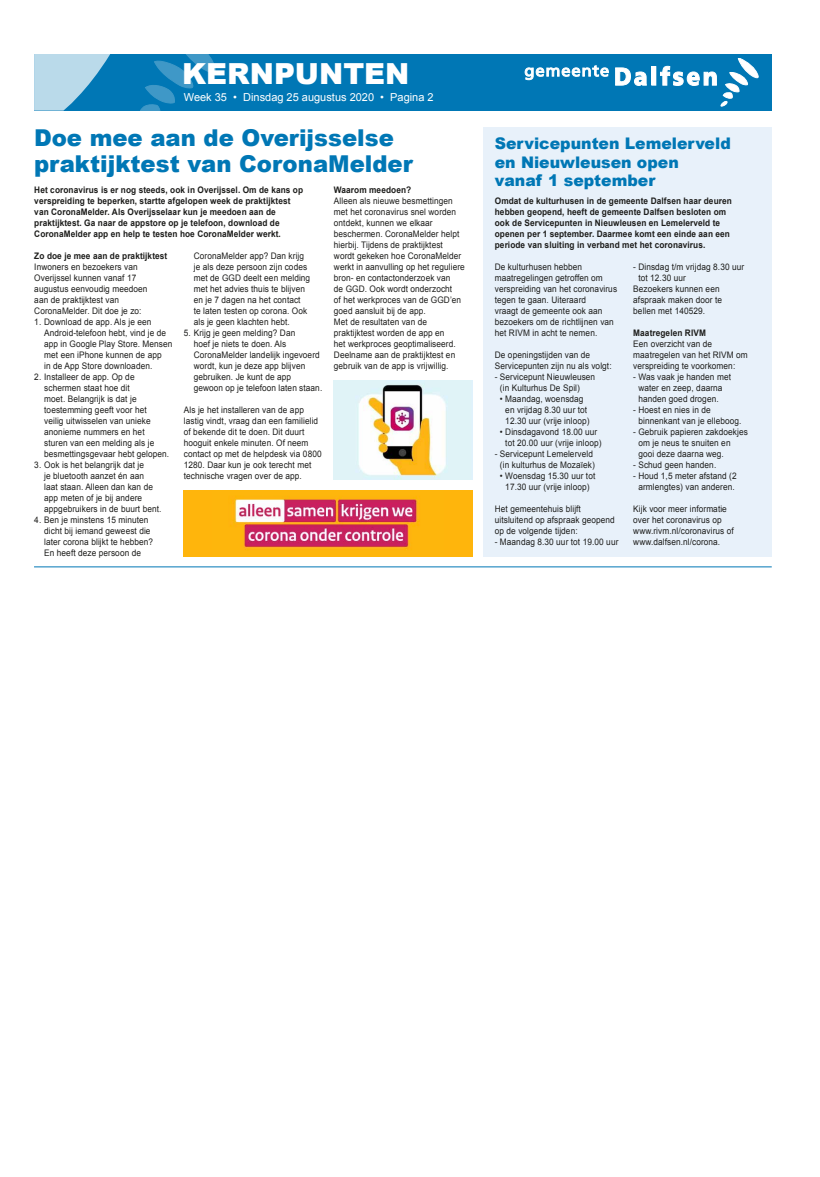
<style>
.page{position:relative;width:820px;height:1177px;background:#fff}
.page>*{position:absolute;margin:0;border:0;box-sizing:border-box;transform-origin:0 0}
.t1{font:900 29px "Arial";color:#fff}
.t2{font:900 23.2px/26.5px "Arial";color:#0077b5}
.t3{font:900 16px/18.5px "Arial";color:#0077b5}
.t4{font:11px "Arial";color:#fff}
.t5{font:9px/11px "Arial";letter-spacing:.01em;color:#1d1d1b;scale:.92 1}
.t6{font:700 9px/11px "Arial";letter-spacing:.01em;color:#1d1d1b;scale:.92 1}
</style>
<div class="page">
<hr style="left:34px;top:566px;width:737px;height:1px;background:#0077b5">
<img style="left:211px;top:490px;width:233px;height:66px">
<div style="left:184px;top:490px;width:27px;height:66px;background:#ffb50c"></div>
<div style="left:444px;top:490px;width:28px;height:66px;background:#ffb50c"></div>
<div style="left:34px;top:54px;width:737px;height:57px;background:#0077b5"></div>
<svg style="left:140px;top:54px;width:76px;height:57px"></svg>
<svg style="left:615px;top:68px;width:31px;height:18px"></svg>
<div style="left:651px;top:66px;width:4px;height:19px;border:1px solid #fff"></div>
<svg style="left:660px;top:58px;width:98px;height:48px"></svg>
<svg style="left:524px;top:65px;width:84px;height:15px"></svg>
<svg style="left:34px;top:54px;width:76px;height:57px"></svg>
<img style="left:333px;top:380px;width:139px;height:99px">
<div style="left:483px;top:127px;width:288px;height:429px;background:#e8f1fa"></div>
<h1 class="t1" style="left:182px;top:53px;width:229px">KERNPUNTEN</h1>
<p class="t4" style="left:184px;top:90px;width:251px">Week 35 • Dinsdag 25 augustus 2020 • Pagina 2</p>
<h2 class="t2" style="left:34px;top:123px;width:380px">Doe mee aan de Overijsselse praktijktest van CoronaMelder</h2>
<p class="t6" style="left:34px;top:184px;width:293px">Het coronavirus is er nog steeds, ook in Overijssel. Om de kans op verspreiding te beperken, startte afgelopen week de praktijktest van CoronaMelder. Als Overijsselaar kun je meedoen aan de praktijktest. Ga naar de appstore op je telefoon, download de CoronaMelder app en help te testen hoe CoronaMelder werkt.</p>
<p class="t6" style="left:334px;top:184px;width:85px">Waarom meedoen?</p>
<p class="t5" style="left:334px;top:195px;width:144px">Alleen als nieuwe besmettingen met het coronavirus snel worden ontdekt, kunnen we elkaar beschermen. CoronaMelder helpt hierbij. Tijdens de praktijktest wordt gekeken hoe CoronaMelder werkt in aanvulling op het reguliere bron- en contactonderzoek van<br>de GGD. Ook wordt onderzocht<br>of het werkproces van de GGD’en goed aansluit bij de app.<br>Met de resultaten van de praktijktest worden de app en<br>het werkproces geoptimaliseerd.<br>Deelname aan de praktijktest en gebruik van de app is vrijwillig.</p>
<p class="t5" style="left:194px;top:250px;width:128px">CoronaMelder app? Dan krijg je als deze persoon zijn codes met de GGD deelt een melding met het advies thuis te blijven en je 7 dagen na het contact<br>te laten testen op corona. Ook als je geen klachten hebt.</p>
<p class="t5" style="left:194px;top:327px;width:141px;text-indent:-10px">5. Krijg je geen melding? Dan<br>hoef je niets te doen. Als<br>CoronaMelder landelijk ingevoerd wordt, kun je deze app blijven gebruiken. Je kunt de app gewoon op je telefoon laten staan.</p>
<p class="t5" style="left:184px;top:404px;width:151px">Als je het installeren van de app lastig vindt, vraag dan een familielid of bekende dit te doen. Dit duurt hooguit enkele minuten. Of neem contact op met de helpdesk via 0800<br>1280. Daar kun je ook terecht met technische vragen over de app.</p>
<p class="t6" style="left:34px;top:250px;width:146px">Zo doe je mee aan de praktijktest</p>
<p class="t5" style="left:34px;top:261px;width:124px">Inwoners en bezoekers van<br>Overijssel kunnen vanaf 17 augustus eenvoudig meedoen aan de praktijktest van<br>CoronaMelder. Dit doe je zo:</p>
<p class="t5" style="left:44px;top:316px;width:141px;text-indent:-10px">1. Download de app. Als je een<br>Android-telefoon hebt, vind je de app in Google Play Store. Mensen met een iPhone kunnen de app<br>in de App Store downloaden.</p>
<p class="t5" style="left:44px;top:371px;width:137px;text-indent:-10px">2. Installeer de app. Op de schermen staat hoe dit<br>moet. Belangrijk is dat je toestemming geeft voor het<br>veilig uitwisselen van unieke anonieme nummers en het sturen van een melding als je besmettingsgevaar hebt gelopen.</p>
<p class="t5" style="left:44px;top:459px;width:129px;text-indent:-10px">3. Ook is het belangrijk dat je<br>je bluetooth aanzet én aan<br>laat staan. Alleen dan kan de app meten of je bij andere appgebruikers in de buurt bent.</p>
<p class="t5" style="left:44px;top:514px;width:120px;text-indent:-10px">4. Ben je minstens 15 minuten dicht bij iemand geweest die later corona blijkt te hebben?<br>En heeft deze persoon de</p>
<h3 class="t3" style="left:494px;top:134px;width:237px">Servicepunten Lemelerveld en Nieuwleusen open<br>vanaf 1 september</h3>
<p class="t6" style="left:494px;top:195px;width:259px">Omdat de kulturhusen in de gemeente Dalfsen haar deuren hebben geopend, heeft de gemeente Dalfsen besloten om ook de Servicepunten in Nieuwleusen en Lemelerveld te openen per 1 september. Daarmee komt een einde aan een periode van sluiting in verband met het coronavirus.</p>
<p class="t5" style="left:494px;top:261px;width:134px">De kulturhusen hebben maatregelingen getroffen om verspreiding van het coronavirus tegen te gaan. Uiteraard<br>vraagt de gemeente ook aan bezoekers om de richtlijnen van het RIVM in acht te nemen.</p>
<p class="t5" style="left:494px;top:349px;width:128px">De openingstijden van de<br>Servicepunten zijn nu als volgt:</p>
<p class="t5" style="left:499px;top:371px;width:105px;text-indent:-5px">- Servicepunt Nieuwleusen (in Kulturhus De Spil)</p>
<p class="t5" style="left:505px;top:393px;width:93px;text-indent:-5px">• Maandag, woensdag en vrijdag 8.30 uur tot<br>12.30 uur (vrije inloop)</p>
<p class="t5" style="left:499px;top:426px;width:112px;text-align:center">• Dinsdagavond 18.00 uur tot 20.00 uur (vrije inloop)</p>
<p class="t5" style="left:494px;top:448px;width:110px;text-align:center">- Servicepunt Lemelerveld (in kulturhus de Mozaïek)</p>
<p class="t5" style="left:499px;top:470px;width:105px;text-align:center">• Woensdag 15.30 uur tot<br>17.30 uur (vrije inloop)</p>
<p class="t5" style="left:494px;top:503px;width:132px">Het gemeentehuis blijft uitsluitend op afspraak geopend op de volgende tijden:</p>
<p class="t5" style="left:494px;top:536px;width:136px">- Maandag 8.30 uur tot 19.00 uur</p>
<p class="t5" style="left:633px;top:261px;width:122px">- Dinsdag t/m vrijdag 8.30 uur</p>
<p class="t5" style="left:638px;top:272px;width:53px">tot 12.30 uur</p>
<p class="t5" style="left:633px;top:283px;width:95px">Bezoekers kunnen een</p>
<p class="t5" style="left:633px;top:294px;width:98px">afspraak maken door te</p>
<p class="t5" style="left:633px;top:305px;width:80px">bellen met 140529.</p>
<p class="t6" style="left:633px;top:327px;width:80px">Maatregelen RIVM</p>
<p class="t5" style="left:633px;top:338px;width:126px">Een overzicht van de maatregelen van het RIVM om verspreiding te voorkomen:</p>
<p class="t5" style="left:638px;top:371px;width:102px;text-indent:-5px">- Was vaak je handen met water en zeep, daarna handen goed drogen.</p>
<p class="t5" style="left:638px;top:404px;width:113px;text-indent:-5px">- Hoest en nies in de binnenkant van je elleboog.</p>
<p class="t5" style="left:638px;top:426px;width:120px;text-indent:-5px">- Gebruik papieren zakdoekjes om je neus te snuiten en gooi deze daarna weg.</p>
<p class="t5" style="left:633px;top:459px;width:92px">- Schud geen handen.</p>
<p class="t5" style="left:633px;top:470px;width:114px;text-align:center">- Houd 1,5 meter afstand (2 armlengtes) van anderen.</p>
<p class="t5" style="left:633px;top:503px;width:111px">Kijk voor meer informatie over het coronavirus op www.rivm.nl/coronavirus of www.dalfsen.nl/corona.</p>
</div>
